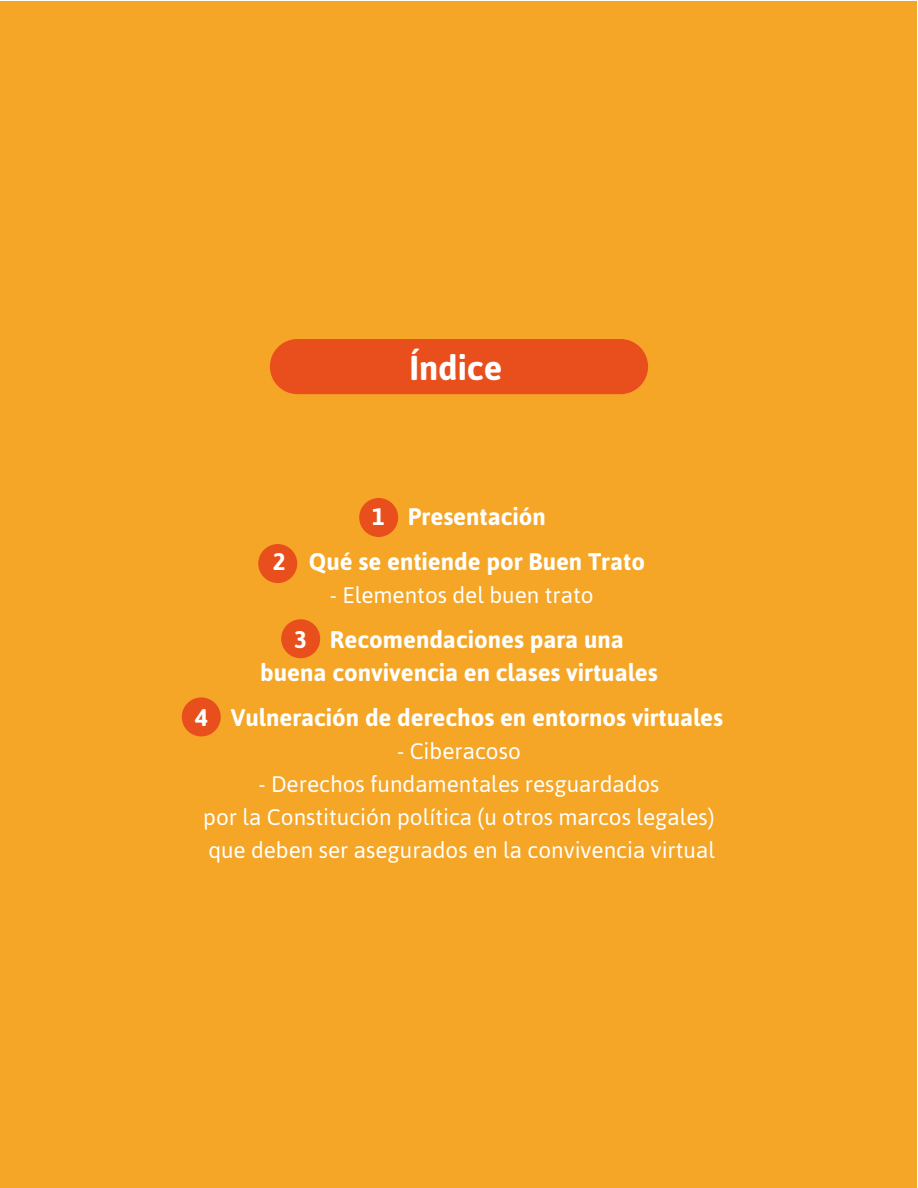
<style>
.page{position:relative;width:918px;height:1188px;background:#fff}
.page>*{position:absolute;margin:0;border:0;box-sizing:border-box;transform-origin:0 0}
.t1{font:700 34.5px "Asap";color:#fff}
.t2{font:700 24px/45px "Asap";color:#fff;text-align:center}
.t3{font:22.5px/33px "Asap";color:#fff;text-align:center}
</style>
<div class="page">
<div style="left:1px;top:1px;width:916px;height:1186px;background:#f5a626"></div>
<div style="left:258px;top:544px;width:39px;height:39px;background:#e84f1c;border-radius:50%"></div>
<div style="left:281px;top:619px;width:39px;height:39px;background:#e84f1c;border-radius:50%"></div>
<div style="left:182px;top:697px;width:39px;height:39px;background:#e84f1c;border-radius:50%"></div>
<div style="left:359px;top:498px;width:39px;height:39px;background:#e84f1c;border-radius:50%"></div>
<div style="left:270px;top:339px;width:378px;height:55px;background:#e84f1c;border-radius:28px"></div>
<h1 class="t1" style="left:409px;top:345px;width:94px">Índice</h1>
<p class="t2" style="left:273px;top:493px;width:374px">1 Presentación<br>2 Qué se entiende por Buen Trato</p>
<p class="t3" style="left:330px;top:578px;width:265px">- Elementos del buen trato</p>
<p class="t2" style="left:260px;top:622px;width:399px;line-height:33px">3 Recomendaciones para una buena convivencia en clases virtuales</p>
<p class="t2" style="left:195px;top:694px;width:530px">4 Vulneración de derechos en entornos virtuales</p>
<p class="t3" style="left:397px;top:734px;width:125px">- Ciberacoso</p>
<p class="t3" style="left:203px;top:767px;width:513px">- Derechos fundamentales resguardados<br>por la Constitución política (u otros marcos legales) que deben ser asegurados en la convivencia virtual</p>
</div>
